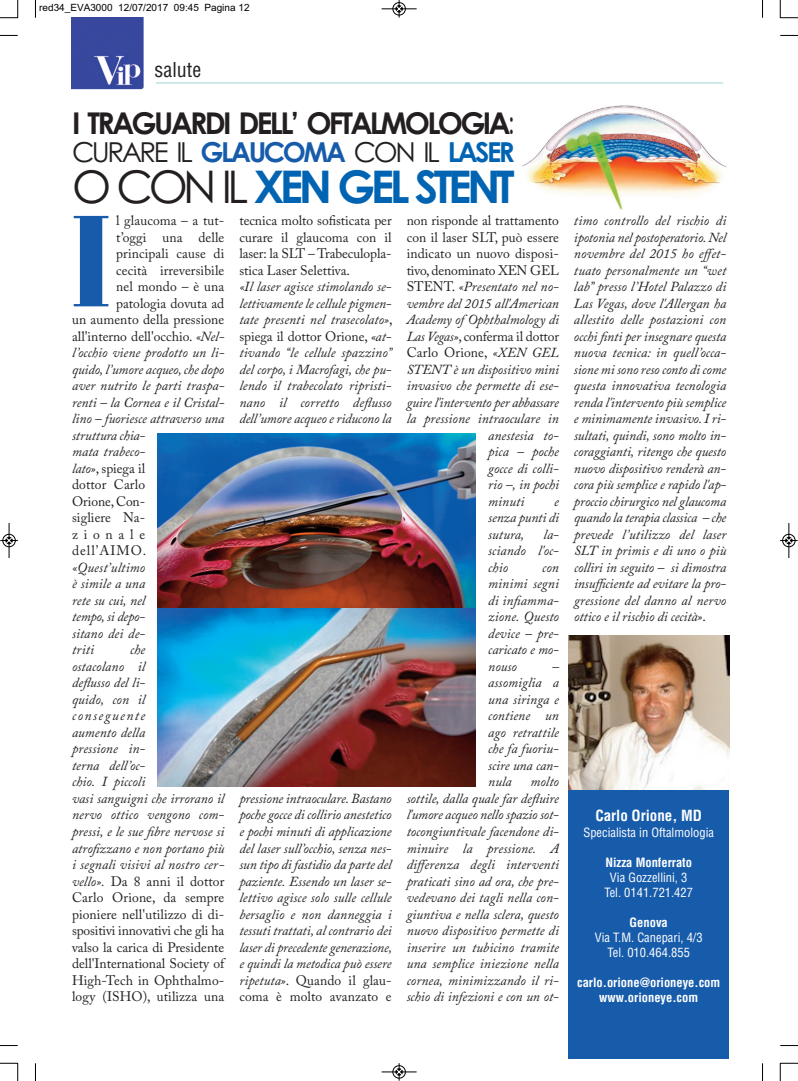
<style>
.page{position:relative;width:798px;height:1081px;background:#fff}
.page>*{position:absolute;margin:0;border:0;box-sizing:border-box;transform-origin:0 0}
.t1{font:900 condensed 128.38px "Bauer Bodoni Std";color:#175cab}
.t2{font:700 45px "Levenim";letter-spacing:-.1em;color:#0164b2}
.t3{font:700 30px "Levenim";letter-spacing:-.09em;color:#231f20}
.t4{font:27.5px "Levenim";letter-spacing:-.09em;color:#231f20}
.t5{font:condensed 20px "Helvetica LT Std";color:#231f20}
.t6{font:700 condensed 15px "Helvetica LT Std";color:#fff}
.t7{font:italic 13.75px/16.5px "Adobe Caslon Pro";letter-spacing:.005em;color:#231f20;text-align:justify}
.t8{font:13.75px/16.5px "Adobe Caslon Pro";letter-spacing:.005em;color:#231f20;text-align:justify}
.t9{font:13.75px "Adobe Caslon Pro";letter-spacing:.075em;color:#231f20}
.t10{font:13.75px "Adobe Caslon Pro";letter-spacing:.43em;color:#231f20}
.t11{font:condensed 12.5px/15px "Helvetica LT Std";color:#fff;text-align:center}
.t12{font:700 condensed 12.5px/15px "Helvetica LT Std";color:#fff;text-align:center}
.t13{font:10px "Arial";color:#000}
.s1{font-weight:400}
.s2{font-weight:700;color:#175cab}
.s3{font-weight:700;color:#0164b2}
.s4{font-weight:400;color:#231f20}
.s5{font-style:italic}
.s6{font-style:normal}
</style>
<div class="page">
<img style="left:568px;top:635px;width:160px;height:155px">
<img style="left:71px;top:18px;width:73px;height:71px">
<hr style="left:156px;top:83px;width:567px;height:1px;background:#98d6d5">
<img style="left:158px;top:433px;width:317px;height:175px">
<img style="left:158px;top:608px;width:317px;height:178px">
<div style="left:568px;top:790px;width:160px;height:268px;background:#175cab"></div>
<img style="left:522px;top:105px;width:204px;height:104px">
<svg style="left:35px;top:0;width:1px;height:18px"></svg>
<svg style="left:0;top:35px;width:18px;height:1px"></svg>
<svg style="left:762px;top:0;width:1px;height:18px"></svg>
<svg style="left:780px;top:35px;width:17px;height:1px"></svg>
<svg style="left:35px;top:1063px;width:1px;height:18px"></svg>
<svg style="left:0;top:1045px;width:18px;height:1px"></svg>
<svg style="left:762px;top:1063px;width:1px;height:18px"></svg>
<svg style="left:780px;top:1045px;width:17px;height:1px"></svg>
<svg style="left:0;top:0;width:19px;height:19px"></svg>
<svg style="left:779px;top:0;width:18px;height:19px"></svg>
<svg style="left:0;top:1063px;width:19px;height:18px"></svg>
<svg style="left:779px;top:1063px;width:18px;height:18px"></svg>
<hr style="left:381px;top:9px;width:35px;height:1px;background:#000">
<div style="left:392px;top:2px;width:13px;height:13px;border:1px solid #000;border-radius:50%"></div>
<svg style="left:396px;top:0;width:6px;height:18px"></svg>
<hr style="left:381px;top:1071px;width:35px;height:1px;background:#000">
<div style="left:392px;top:1065px;width:13px;height:13px;border:1px solid #000;border-radius:50%"></div>
<svg style="left:396px;top:1063px;width:6px;height:17px"></svg>
<div style="left:2px;top:534px;width:14px;height:13px;border:1px solid #fff;border-radius:50%"></div>
<hr style="left:9px;top:523px;width:1px;height:35px;background:#000">
<div style="left:3px;top:534px;width:12px;height:13px;border:1px solid #000;border-radius:50%"></div>
<svg style="left:0;top:537px;width:18px;height:7px"></svg>
<div style="left:781px;top:534px;width:14px;height:13px;border:1px solid #fff;border-radius:50%"></div>
<hr style="left:788px;top:523px;width:1px;height:35px;background:#000">
<div style="left:782px;top:534px;width:13px;height:13px;border:1px solid #000;border-radius:50%"></div>
<svg style="left:780px;top:537px;width:17px;height:7px"></svg>
<p class="t13" style="left:39px;top:2px;width:212px">red34_EVA3000 12/07/2017 09:45 Pagina 12</p>
<h3 class="t5" style="left:154px;top:62px;width:48px">salute</h3>
<h3 class="t3" style="left:72px;top:106px;width:444px">I TRAGUARDI DELL’ OFTALMOLOGIA<span class="s1">:</span></h3>
<h3 class="t4" style="left:72px;top:137px;width:444px">CURARE IL <span class="s2">GLAUCOMA</span> CON IL <span class="s3">LASER</span></h3>
<h2 class="t2" style="left:72px;top:161px;width:444px"><span class="s4">O CON IL</span> XEN GEL STENT</h2>
<p class="t8" style="left:116px;top:214px;width:110px">l glaucoma – a tut-</p>
<p class="t8" style="left:116px;top:231px;width:110px">t’oggi una delle</p>
<p class="t8" style="left:116px;top:247px;width:110px">principali cause di</p>
<p class="t8" style="left:116px;top:264px;width:110px">cecità irreversibile</p>
<p class="t8" style="left:116px;top:280px;width:110px">nel mondo – è una</p>
<p class="t8" style="left:116px;top:297px;width:110px">patologia dovuta ad</p>
<p class="t8" style="left:72px;top:313px;width:154px">un aumento della pressione</p>
<p class="t8" style="left:72px;top:330px;width:154px">all'interno dell'occhio. <span class="s5">«Nel-</span></p>
<p class="t7" style="left:72px;top:346px;width:154px">l’occhio viene prodotto un li-</p>
<p class="t7" style="left:72px;top:363px;width:154px">quido, l’umore acqueo, che dopo</p>
<p class="t7" style="left:72px;top:379px;width:154px">aver nutrito le parti traspa-</p>
<p class="t7" style="left:72px;top:396px;width:154px">renti – la Cornea e il Cristal-</p>
<p class="t7" style="left:72px;top:412px;width:154px">lino – fuoriesce attraverso una</p>
<p class="t7" style="left:72px;top:429px;width:75px">struttura chia-</p>
<p class="t7" style="left:72px;top:445px;width:75px">mata trabeco-</p>
<p class="t8" style="left:72px;top:462px;width:75px"><span class="s5">lato»</span>, spiega il</p>
<p class="t8" style="left:72px;top:478px;width:75px">dottor Carlo</p>
<p class="t8" style="left:72px;top:495px;width:75px">Orione,Con-</p>
<p class="t8" style="left:72px;top:511px;width:75px">sigliere Na-</p>
<p class="t10" style="left:72px;top:529px;width:75px">zionale</p>
<p class="t9" style="left:72px;top:546px;width:76px">dell’AIMO.</p>
<p class="t7" style="left:72px;top:561px;width:75px">«Quest’ultimo è simile a una rete su cui, nel tempo, si depo&shy;sitano dei de&shy;triti</p>
<h1 class="t1" style="left:72px;top:213px;width:40px">I</h1>
<p class="t7" style="left:72px;top:643px;width:154px;text-align:left;text-indent:58px">che<br>ostacolano il<br>deflusso del li-<br>quido, con il<br>conseguente<br>aumento della<br>pressione in-<br>terna dell’oc-<br>chio. I piccoli<br>vasi sanguigni che irrorano il nervo ottico vengono com&shy;pressi, e le sue fibre nervose si atrofizzano e non portano più i segnali visivi al nostro cer&shy;vello». <span class="s6">Da 8 anni il dottor<br>Carlo Orione, da sempre pioniere nell'utilizzo di di&shy;spositivi innovativi che gli ha valso la carica di Presidente dell'International Society of<br>High-Tech in Ophthalmo&shy;logy (ISHO), utilizza una</span></p>
<p class="t8" style="left:239px;top:214px;width:154px">tecnica molto sofisticata per curare il glaucoma con il laser: la SLT – Trabeculopla&shy;stica Laser Selettiva.</p>
<p class="t7" style="left:239px;top:280px;width:155px">«Il laser agisce stimolando se&shy;lettivamente le cellule pigmen&shy;tate presenti nel trasecolato»<span class="s6">, spiega il dottor Orione,</span> «at&shy;tivando “le cellule spazzino” del corpo, i Macrofagi, che pu&shy;lendo il trabecolato ripristi&shy;nano il corretto deflusso dell’umore acqueo e riducono la</p>
<p class="t7" style="left:239px;top:792px;width:154px">pressione intraoculare. Bastano poche gocce di collirio anestetico e pochi minuti di applicazione del laser sull’occhio, senza nes&shy;sun tipo di fastidio da parte del paziente. Essendo un laser se&shy;lettivo agisce solo sulle cellule bersaglio e non danneggia i tessuti trattati, al contrario dei laser di precedente generazione, e quindi la metodica può essere ripetuta»<span class="s6">. Quando il glau&shy;coma è molto avanzato e</span></p>
<p class="t8" style="left:406px;top:214px;width:154px">non risponde al trattamento</p>
<p class="t8" style="left:406px;top:231px;width:154px">con il laser SLT, può essere</p>
<p class="t8" style="left:406px;top:247px;width:154px">indicato un nuovo disposi-</p>
<p class="t8" style="left:406px;top:264px;width:154px">tivo, denominato XEN GEL</p>
<p class="t7" style="left:406px;top:280px;width:154px"><span class="s6">STENT.</span> «Presentato nel no-</p>
<p class="t7" style="left:406px;top:297px;width:154px">vembre del 2015 all'American</p>
<p class="t7" style="left:406px;top:313px;width:154px">Academy of Ophthalmology di</p>
<p class="t8" style="left:406px;top:330px;width:154px"><span class="s5">Las Vegas»</span>, conferma il dottor</p>
<p class="t8" style="left:406px;top:346px;width:154px">Carlo Orione, <span class="s5">«XEN GEL</span></p>
<p class="t7" style="left:406px;top:363px;width:154px">STENT è un dispositivo mini</p>
<p class="t7" style="left:406px;top:379px;width:154px">invasivo che permette di ese-</p>
<p class="t7" style="left:406px;top:396px;width:154px">guire l'intervento per abbassare</p>
<p class="t7" style="left:406px;top:412px;width:154px">la pressione intraoculare in</p>
<p class="t7" style="left:488px;top:429px;width:72px">anestesia to-</p>
<p class="t7" style="left:488px;top:445px;width:72px">pica – poche</p>
<p class="t7" style="left:488px;top:462px;width:72px">gocce di colli-</p>
<p class="t7" style="left:488px;top:478px;width:72px">rio –, in pochi</p>
<p class="t7" style="left:488px;top:495px;width:38px">minuti</p>
<p class="t7" style="left:488px;top:495px;width:72px;text-indent:66px">e senza punti di sutura,</p>
<p class="t7" style="left:488px;top:528px;width:72px;text-indent:55px">la&shy;sciando l'oc&shy;chio</p>
<p class="t7" style="left:488px;top:561px;width:72px;text-indent:54px">con minimi segni di infiamma&shy;zione. Questo device – pre&shy;caricato e mo&shy;nouso</p>
<p class="t7" style="left:488px;top:660px;width:72px;text-indent:64px">– assomiglia a una siringa e contiene un ago retrattile che fa fuoriu&shy;scire una can&shy;nula</p>
<p class="t7" style="left:406px;top:775px;width:154px;text-indent:124px">molto sottile, dalla quale far defluire l'umore acqueo nello spazio sot&shy;tocongiuntivale facendone di&shy;minuire la pressione. A differenza degli interventi praticati sino ad ora, che pre&shy;vedevano dei tagli nella con&shy;giuntiva e nella sclera, questo nuovo dispositivo permette di inserire un tubicino tramite una semplice iniezione nella cornea, minimizzando il ri&shy;schio di infezioni e con un ot-</p>
<p class="t7" style="left:573px;top:214px;width:154px">timo controllo del rischio di ipotonia nel postoperatorio. Nel novembre del 2015 ho effet&shy;tuato personalmente un “wet lab” presso l’Hotel Palazzo di Las Vegas, dove l'Allergan ha allestito delle postazioni con occhi finti per insegnare questa nuova tecnica: in quell’occa&shy;sione mi sono reso conto di come questa innovativa tecnologia renda l'intervento più semplice e minimamente invasivo. I ri&shy;sultati, quindi, sono molto in&shy;coraggianti, ritengo che questo nuovo dispositivo renderà an&shy;cora più semplice e rapido l'ap&shy;proccio chirurgico nel glaucoma quando la terapia classica – che prevede l’utilizzo del laser SLT in primis e di uno o più colliri in seguito – si dimostra insufficiente ad evitare la pro&shy;gressione del danno al nervo ottico e il rischio di cecità»<span class="s6">.</span></p>
<p class="t6" style="left:595px;top:809px;width:108px">Carlo Orione, MD</p>
<p class="t11" style="left:583px;top:825px;width:132px">Specialista in Oftalmologia</p>
<p class="t12" style="left:605px;top:856px;width:88px">Nizza Monferrato</p>
<p class="t11" style="left:604px;top:870px;width:90px">Via Gozzellini, 3<br>Tel. 0141.721.427</p>
<p class="t12" style="left:629px;top:916px;width:40px">Genova</p>
<p class="t11" style="left:594px;top:930px;width:109px">Via T.M. Canepari, 4/3<br>Tel. 010.464.855</p>
<p class="t12" style="left:577px;top:976px;width:145px">carlo.orione@orioneye.com www.orioneye.com</p>
</div>
